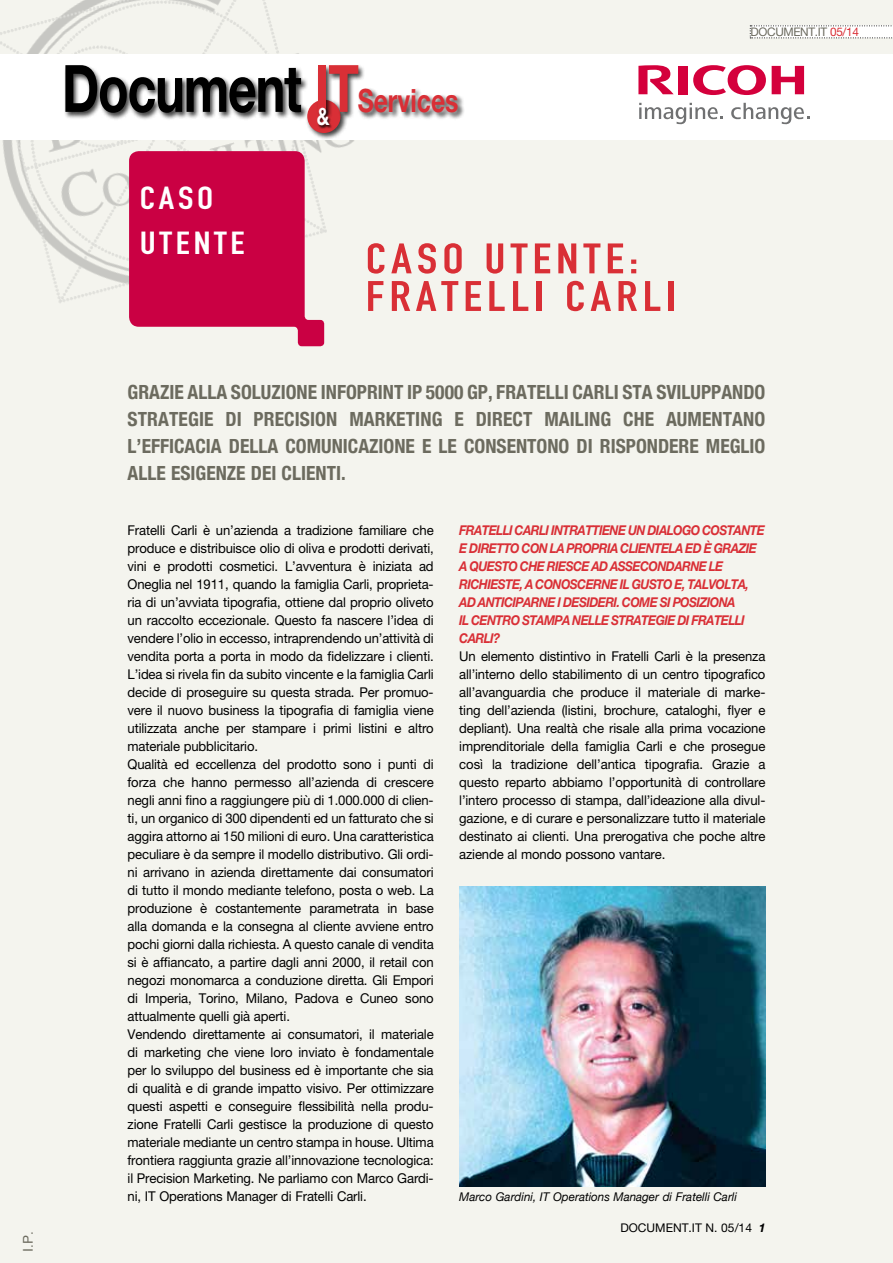
<style>
.page{position:relative;width:893px;height:1263px;background:#f4f4ee}
.page>*{position:absolute;margin:0;border:0;box-sizing:border-box;transform-origin:0 0}
.t1{font:700 65.4px "Helvetica Neue LT Std";letter-spacing:-.025em;color:#000;scale:.77 1}
.t2{font:42px/37.7px "DIN Engschrift Std";letter-spacing:.1em;color:#d92f36;scale:1.2 1}
.t3{font:31.5px/45px "DIN Engschrift Std";letter-spacing:.1em;color:#fff;scale:1.2 1}
.t4{font:700 24px "Helvetica Neue LT Std";color:#fff;scale:.77 1}
.t5{font:700 condensed 19.5px/27px "Helvetica Neue";color:#6c6b5f;text-align:justify}
.t6{font:13.5px/18px "Helvetica Neue";letter-spacing:-.01em;color:#000}
.t7{font:italic 700 13.5px/18px "Helvetica Neue LT Std";letter-spacing:-.045em;color:#d92f36;scale:.9 1}
.t8{font:13.5px "Helvetica";color:#6c6b5f}
.t9{font:italic 12px "Helvetica Neue";color:#000}
.t10{font:12px "Helvetica Neue";color:#000}
.t11{font:11.85px "Helvetica Neue";letter-spacing:-.03em;color:#6c6b5f}
.s1{color:#d92f36}
.s2{font-size:32.1px;color:#d92f36}
.s3{font-weight:700;font-style:italic}
</style>
<div class="page">
<img style="left:0;top:0;width:411px;height:347px">
<div style="left:0;top:55px;width:893px;height:85px;background:#fff"></div>
<svg style="left:750px;top:26px;width:143px;height:13px;background:#f5f5f4"></svg>
<div style="left:306px;top:98px;width:42px;height:43px;background:#000;opacity:.75"></div>
<div style="left:307px;top:100px;width:33px;height:33px;background:#d92f36;border-radius:50%"></div>
<svg style="left:129px;top:151px;width:195px;height:195px"></svg>
<svg style="left:693px;top:65px;width:73px;height:30px"></svg>
<svg style="left:772px;top:66px;width:32px;height:28px"></svg>
<div style="left:678px;top:66px;width:10px;height:28px;background:#d4003c"></div>
<svg style="left:638px;top:65px;width:36px;height:29px"></svg>
<svg style="left:639px;top:103px;width:84px;height:22px"></svg>
<svg style="left:731px;top:103px;width:78px;height:22px"></svg>
<div style="left:64px;top:64px;width:402px;height:56px;background:#000;opacity:.75"></div>
<div style="left:317px;top:107px;width:16px;height:22px;background:#000;opacity:.75"></div>
<img style="left:459px;top:887px;width:306px;height:300px">
<p class="t8" style="left:18px;top:1252px;width:22px;rotate:-90deg">I.P.</p>
<h1 class="t1" style="left:62px;top:48px;width:516px">Document <span class="s1">IT</span><span class="s2">Services</span></h1>
<h3 class="t4" style="left:317px;top:102px;width:18px">&amp;</h3>
<h3 class="t3" style="left:140px;top:176px;width:89px">CASO<br>UTENTE</h3>
<h2 class="t2" style="left:366px;top:240px;width:261px">CASO UTENTE:<br>FRATELLI CARLI</h2>
<p class="t11" style="left:751px;top:25px;width:110px">DOCUMENT.IT <span class="s1">05/14</span></p>
<p class="t5" style="left:128px;top:377px;width:639px">GRAZIE ALLA SOLUZIONE INFOPRINT IP 5000 GP, FRATELLI CARLI STA SVILUPPANDO STRATEGIE DI PRECISION MARKETING E DIRECT MAILING CHE AUMENTANO L’EFFICACIA DELLA COMUNICAZIONE E LE CONSENTONO DI RISPONDERE MEGLIO ALLE ESIGENZE DEI CLIENTI.</p>
<p class="t6" style="left:128px;top:521px;width:308px">Fratelli Carli è un’azienda a tradizione familiare che produce e distribuisce olio di oliva e prodotti derivati, vini e prodotti cosmetici. L’avventura è iniziata ad Oneglia nel 1911, quando la famiglia Carli, proprieta&shy;ria di un’avviata tipografia, ottiene dal proprio oliveto un raccolto eccezionale. Questo fa nascere l’idea di vendere l’olio in eccesso, intraprendendo un’attività di vendita porta a porta in modo da fidelizzare i clienti.<br>L’idea si rivela fin da subito vincente e la famiglia Carli decide di proseguire su questa strada. Per promuo&shy;vere il nuovo business la tipografia di famiglia viene utilizzata anche per stampare i primi listini e altro materiale pubblicitario.<br>Qualità ed eccellenza del prodotto sono i punti di forza che hanno permesso all’azienda di crescere negli anni fino a raggiungere più di 1.000.000 di clien&shy;ti, un organico di 300 dipendenti ed un fatturato che si aggira attorno ai 150 milioni di euro. Una caratteristica peculiare è da sempre il modello distributivo. Gli ordi&shy;ni arrivano in azienda direttamente dai consumatori di tutto il mondo mediante telefono, posta o web. La produzione è costantemente parametrata in base alla domanda e la consegna al cliente avviene entro pochi giorni dalla richiesta. A questo canale di vendita si è affiancato, a partire dagli anni 2000, il retail con negozi monomarca a conduzione diretta. Gli Empori di Imperia, Torino, Milano, Padova e Cuneo sono attualmente quelli già aperti.<br>Vendendo direttamente ai consumatori, il materiale di marketing che viene loro inviato è fondamentale per lo sviluppo del business ed è importante che sia di qualità e di grande impatto visivo. Per ottimizzare questi aspetti e conseguire flessibilità nella produ&shy;zione Fratelli Carli gestisce la produzione di questo materiale mediante un centro stampa in house. Ultima frontiera raggiunta grazie all’innovazione tecnologica: il Precision Marketing. Ne parliamo con Marco Gardi&shy;ni, IT Operations Manager di Fratelli Carli.</p>
<p class="t7" style="left:459px;top:521px;width:341px">FRATELLI CARLI INTRATTIENE UN DIALOGO COSTANTE E DIRETTO CON LA PROPRIA CLIENTELA ED È GRAZIE A QUESTO CHE RIESCE AD ASSECONDARNE LE RICHIESTE, A CONOSCERNE IL GUSTO E, TALVOLTA, AD ANTICIPARNE I DESIDERI. COME SI POSIZIONA<br>IL CENTRO STAMPA NELLE STRATEGIE DI FRATELLI CARLI?</p>
<p class="t6" style="left:459px;top:647px;width:308px;text-align:justify">Un elemento distintivo in Fratelli Carli è la presenza all’interno dello stabilimento di un centro tipografico all’avanguardia che produce il materiale di marke&shy;ting dell’azienda (listini, brochure, cataloghi, flyer e depliant). Una realtà che risale alla prima vocazione imprenditoriale della famiglia Carli e che prosegue così la tradizione dell’antica tipografia. Grazie a questo reparto abbiamo l’opportunità di controllare l’intero processo di stampa, dall’ideazione alla divul&shy;gazione, e di curare e personalizzare tutto il materiale destinato ai clienti. Una prerogativa che poche altre aziende al mondo possono vantare.</p>
<p class="t9" style="left:459px;top:1188px;width:279px">Marco Gardini, IT Operations Manager di Fratelli Carli</p>
<p class="t10" style="left:620px;top:1221px;width:147px">DOCUMENT.IT N. 05/14 <span class="s3">1</span></p>
</div>
